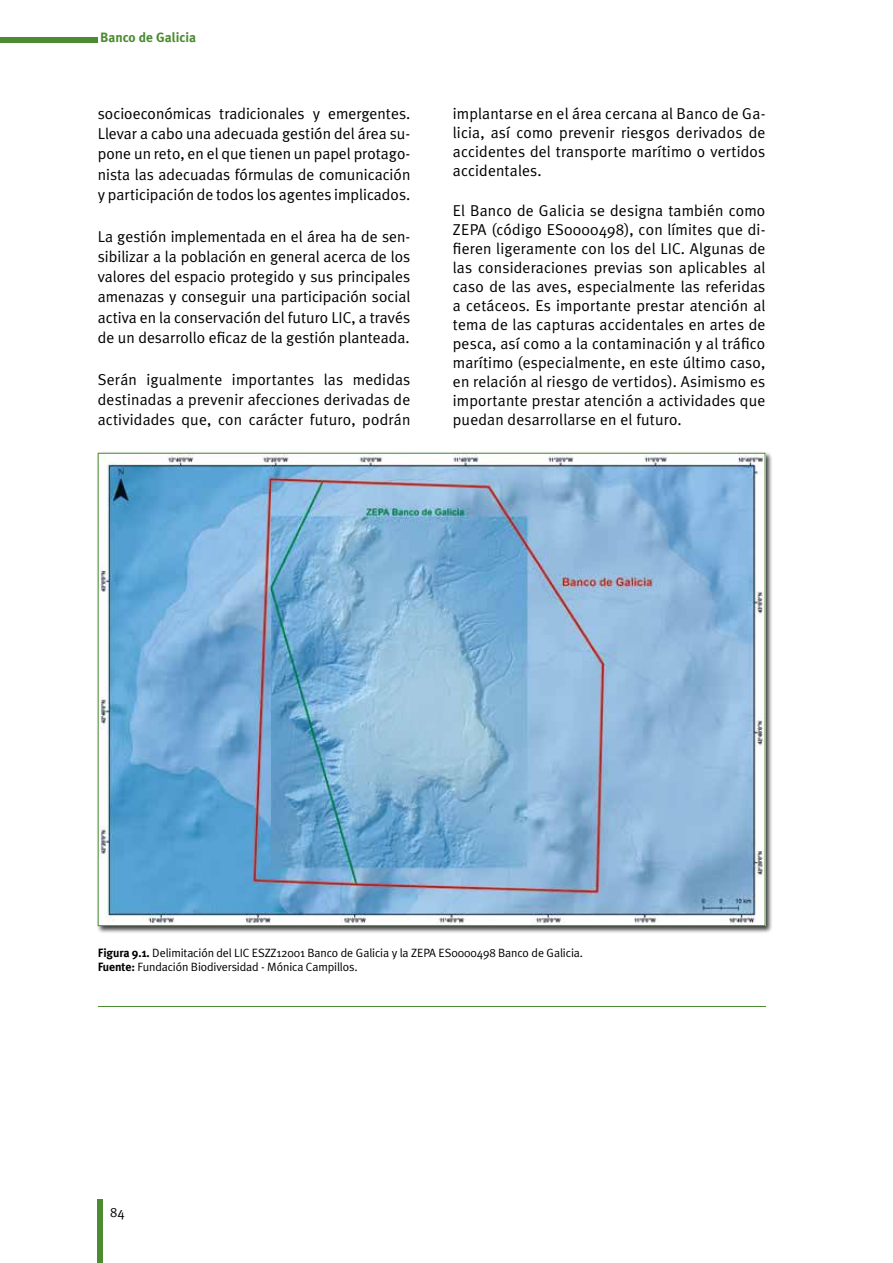
<style>
.page{position:relative;width:893px;height:1263px;background:#fff}
.page>*{position:absolute;margin:0;border:0;box-sizing:border-box;transform-origin:0 0}
.t1{font:15.75px/19px "Meta Plus Normal";letter-spacing:.01em;color:#000;text-align:justify}
.t2{font:700 13.5px "Meta Plus";color:#4c8b32}
.t3{font:13.5px "Meta";color:#000}
.t4{font:12px/14.4px "Meta Plus Normal";letter-spacing:-.01em;color:#000}
.s1{font-family:"Meta Plus";font-weight:700}
</style>
<div class="page">
<div style="left:98px;top:1199px;width:5px;height:64px;background:#4c8b32"></div>
<div style="left:0;top:37px;width:98px;height:5px;background:#4c8b32"></div>
<hr style="left:98px;top:1006px;width:667px;height:1px;background:#4c8b32">
<div style="left:96px;top:451px;width:677px;height:482px;background:#000;opacity:.75"></div>
<img style="left:100px;top:455px;width:663px;height:469px">
<p class="t2" style="left:100px;top:30px;width:98px">Banco de Galicia</p>
<p class="t1" style="left:98px;top:103px;width:314px;line-height:20.2px">socioeconómicas tradicionales y emergentes.<br>Llevar a cabo una adecuada gestión del área su&shy;pone un reto, en el que tienen un papel protago&shy;nista las adecuadas fórmulas de comunicación y participación de todos los agentes implicados.</p>
<p class="t1" style="left:98px;top:226px;width:314px;line-height:20.2px">La gestión implementada en el área ha de sen&shy;sibilizar a la población en general acerca de los valores del espacio protegido y sus principales amenazas y conseguir una participación social activa en la conservación del futuro LIC, a través de un desarrollo eficaz de la gestión planteada.</p>
<p class="t1" style="left:98px;top:369px;width:314px;line-height:20.2px">Serán igualmente importantes las medidas destinadas a prevenir afecciones derivadas de actividades que, con carácter futuro, podrán</p>
<p class="t1" style="left:453px;top:104px;width:314px">implantarse en el área cercana al Banco de Ga&shy;licia, así como prevenir riesgos derivados de accidentes del transporte marítimo o vertidos accidentales.</p>
<p class="t1" style="left:453px;top:201px;width:314px">El Banco de Galicia se designa también como ZEPA (código ES0000498), con límites que di&shy;fieren ligeramente con los del LIC. Algunas de las consideraciones previas son aplicables al caso de las aves, especialmente las referidas a cetáceos. Es importante prestar atención al tema de las capturas accidentales en artes de pesca, así como a la contaminación y al tráfico marítimo (especialmente, en este último caso, en relación al riesgo de vertidos). Asimismo es importante prestar atención a actividades que puedan desarrollarse en el futuro.</p>
<p class="t4" style="left:98px;top:945px;width:487px"><span class="s1">Figura 9.1.</span> Delimitación del LIC ESZZ12001 Banco de Galicia y la ZEPA ES0000498 Banco de Galicia.<br><span class="s1">Fuente:</span> Fundación Biodiversidad - Mónica Campillos.</p>
<p class="t3" style="left:110px;top:1205px;width:16px">84</p>
</div>
